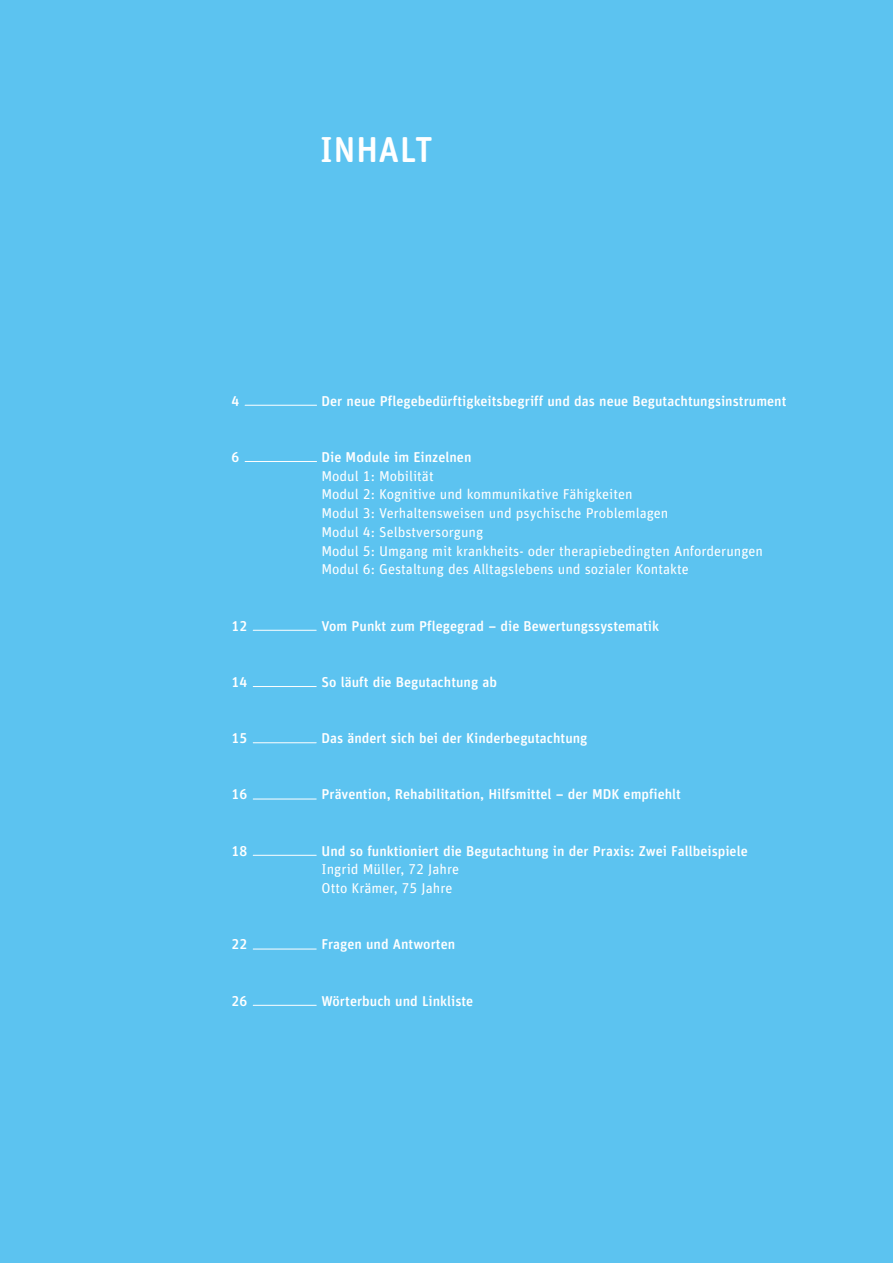
<style>
.page{position:relative;width:893px;height:1263px;background:#5cc3f0}
.page>*{position:absolute;margin:0;border:0;box-sizing:border-box;transform-origin:0 0}
.t1{font:500 36px "Unit Rounded OT";letter-spacing:.01em;color:#fff}
.t2{font:500 14.25px "Unit Rounded OT";color:#fff}
.t3{font:14.25px/18.8px "Unit Rounded OT";color:#fff}
</style>
<div class="page">
<hr style="left:245px;top:405px;width:72px;height:1px;background:#fff">
<hr style="left:245px;top:461px;width:72px;height:1px;background:#fff">
<hr style="left:253px;top:630px;width:63px;height:1px;background:#fff">
<hr style="left:253px;top:686px;width:63px;height:1px;background:#fff">
<hr style="left:253px;top:742px;width:63px;height:1px;background:#fff">
<hr style="left:253px;top:799px;width:63px;height:1px;background:#fff">
<hr style="left:253px;top:855px;width:63px;height:1px;background:#fff">
<hr style="left:253px;top:949px;width:63px;height:1px;background:#fff">
<hr style="left:253px;top:1005px;width:63px;height:1px;background:#fff">
<h1 class="t1" style="left:320px;top:127px;width:115px">INHALT</h1>
<p class="t2" style="left:231px;top:392px;width:9px">4</p>
<p class="t2" style="left:321px;top:392px;width:466px">Der neue Pflegebedürftigkeitsbegriff und das neue Begutachtungsinstrument</p>
<p class="t2" style="left:231px;top:448px;width:9px">6</p>
<p class="t2" style="left:321px;top:448px;width:151px">Die Module im Einzelnen</p>
<p class="t3" style="left:321px;top:466px;width:443px">Modul 1: Mobilität<br>Modul 2: Kognitive und kommunikative Fähigkeiten<br>Modul 3: Verhaltensweisen und psychische Problemlagen<br>Modul 4: Selbstversorgung<br>Modul 5: Umgang mit krankheits- oder therapiebedingten Anforderungen Modul 6: Gestaltung des Alltagslebens und sozialer Kontakte</p>
<p class="t2" style="left:231px;top:617px;width:17px">12</p>
<p class="t2" style="left:321px;top:617px;width:339px">Vom Punkt zum Pflegegrad – die Bewertungssystematik</p>
<p class="t2" style="left:231px;top:673px;width:17px">14</p>
<p class="t2" style="left:321px;top:673px;width:177px">So läuft die Begutachtung ab</p>
<p class="t2" style="left:231px;top:729px;width:17px">15</p>
<p class="t2" style="left:321px;top:729px;width:268px">Das ändert sich bei der Kinderbegutachtung</p>
<p class="t2" style="left:231px;top:785px;width:17px">16</p>
<p class="t2" style="left:321px;top:785px;width:361px">Prävention, Rehabilitation, Hilfsmittel – der MDK empfiehlt</p>
<p class="t2" style="left:231px;top:842px;width:17px">18</p>
<p class="t2" style="left:321px;top:842px;width:428px">Und so funktioniert die Begutachtung in der Praxis: Zwei Fallbeispiele</p>
<p class="t3" style="left:321px;top:860px;width:139px">Ingrid Müller, 72 Jahre<br>Otto Krämer, 75 Jahre</p>
<p class="t2" style="left:231px;top:935px;width:17px">22</p>
<p class="t2" style="left:321px;top:935px;width:135px">Fragen und Antworten</p>
<p class="t2" style="left:231px;top:992px;width:17px">26</p>
<p class="t2" style="left:321px;top:992px;width:153px">Wörterbuch und Linkliste</p>
</div>
